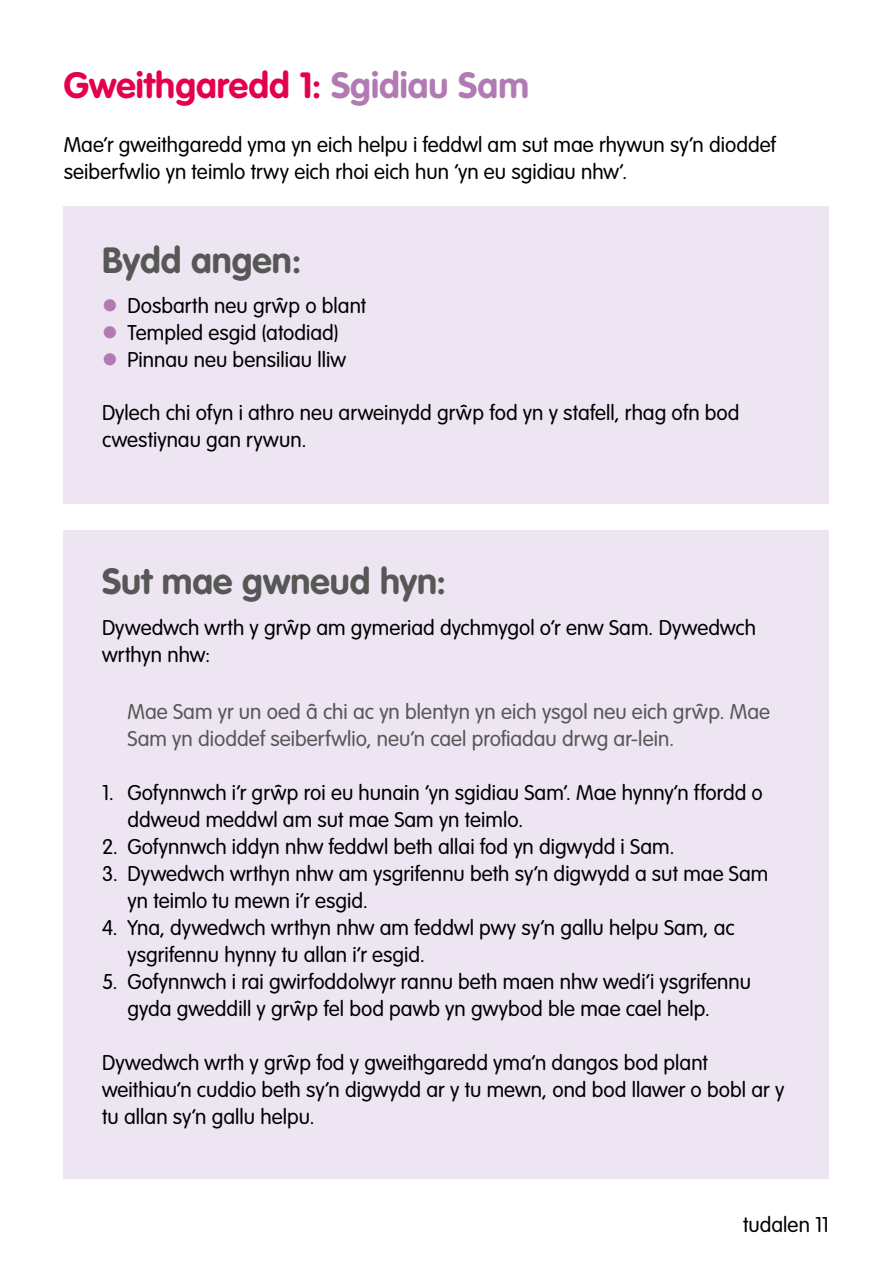
<style>
.page{position:relative;width:893px;height:1263px;background:#fff}
.page>*{position:absolute;margin:0;border:0;box-sizing:border-box;transform-origin:0 0}
.t1{font:700 36px "VAG Rounded";color:#575756}
.t2{font:700 36px "VAG Rounded";color:#e5004b}
.t3{font:300 21px/27px "VAG Rounded";color:#000}
.t4{font:300 21px/27px "VAG Rounded";letter-spacing:.005em;color:#575756}
.s1{color:#b27ab3}
</style>
<div class="page">
<div style="left:64px;top:206px;width:765px;height:297px;background:#eee5f3"></div>
<div style="left:64px;top:530px;width:765px;height:648px;background:#eee5f3"></div>
<h1 class="t2" style="left:64px;top:64px;width:467px">Gweithgaredd 1: <span class="s1">Sgidiau Sam</span></h1>
<p class="t3" style="left:64px;top:131px;width:714px">Mae’r gweithgaredd yma yn eich helpu i feddwl am sut mae rhywun sy’n dioddef seiberfwlio yn teimlo trwy eich rhoi eich hun ‘yn eu sgidiau nhw’.</p>
<h1 class="t1" style="left:102px;top:239px;width:201px">Bydd angen:</h1>
<p class="t3" style="left:102px;top:292px;width:266px"><span class="s1">●</span> Dosbarth neu grwp o blant</p>
<p class="t3" style="left:278px;top:292px;width:6px">ˆ</p>
<p class="t3" style="left:102px;top:319px;width:238px"><span class="s1">●</span> Templed esgid (atodiad)</p>
<p class="t3" style="left:102px;top:346px;width:245px"><span class="s1">●</span> Pinnau neu bensiliau lliw</p>
<p class="t3" style="left:102px;top:400px;width:639px">Dylech chi ofyn i athro neu arweinydd grwp fod yn y stafell, rhag ofn bod</p>
<p class="t3" style="left:462px;top:400px;width:6px">ˆ</p>
<p class="t3" style="left:102px;top:426px;width:206px">cwestiynau gan rywun.</p>
<h1 class="t1" style="left:102px;top:560px;width:346px">Sut mae gwneud hyn:</h1>
<p class="t3" style="left:102px;top:614px;width:655px">Dywedwch wrth y grwp am gymeriad dychmygol o’r enw Sam. Dywedwch</p>
<p class="t3" style="left:289px;top:614px;width:6px">ˆ</p>
<p class="t3" style="left:102px;top:641px;width:110px">wrthyn nhw:</p>
<p class="t4" style="left:128px;top:698px;width:644px">Mae Sam yr un oed â chi ac yn blentyn yn eich ysgol neu eich grwˆ p. Mae<br>Sam yn dioddef seiberfwlio, neu’n cael profiadau drwg ar-lein.</p>
<p class="t3" style="left:128px;top:779px;width:637px;text-indent:-26px">1. Gofynnwch i’r grwˆ p roi eu hunain ‘yn sgidiau Sam’. Mae hynny’n ffordd o ddweud meddwl am sut mae Sam yn teimlo.</p>
<p class="t3" style="left:102px;top:833px;width:574px">2. Gofynnwch iddyn nhw feddwl beth allai fod yn digwydd i Sam.</p>
<p class="t3" style="left:128px;top:860px;width:642px;text-indent:-26px">3. Dywedwch wrthyn nhw am ysgrifennu beth sy’n digwydd a sut mae Sam yn teimlo tu mewn i’r esgid.</p>
<p class="t3" style="left:128px;top:914px;width:609px;text-indent:-26px">4. Yna, dywedwch wrthyn nhw am feddwl pwy sy’n gallu helpu Sam, ac ysgrifennu hynny tu allan i’r esgid.</p>
<p class="t3" style="left:128px;top:968px;width:625px;text-indent:-26px">5. Gofynnwch i rai gwirfoddolwyr rannu beth maen nhw wedi’i ysgrifennu gyda gweddill y grwˆ p fel bod pawb yn gwybod ble mae cael help.</p>
<p class="t3" style="left:102px;top:1049px;width:684px">Dywedwch wrth y grwˆ p fod y gweithgaredd yma’n dangos bod plant weithiau’n cuddio beth sy’n digwydd ar y tu mewn, ond bod llawer o bobl ar y tu allan sy’n gallu helpu.</p>
<p class="t3" style="left:743px;top:1211px;width:88px">tudalen 11</p>
</div>
